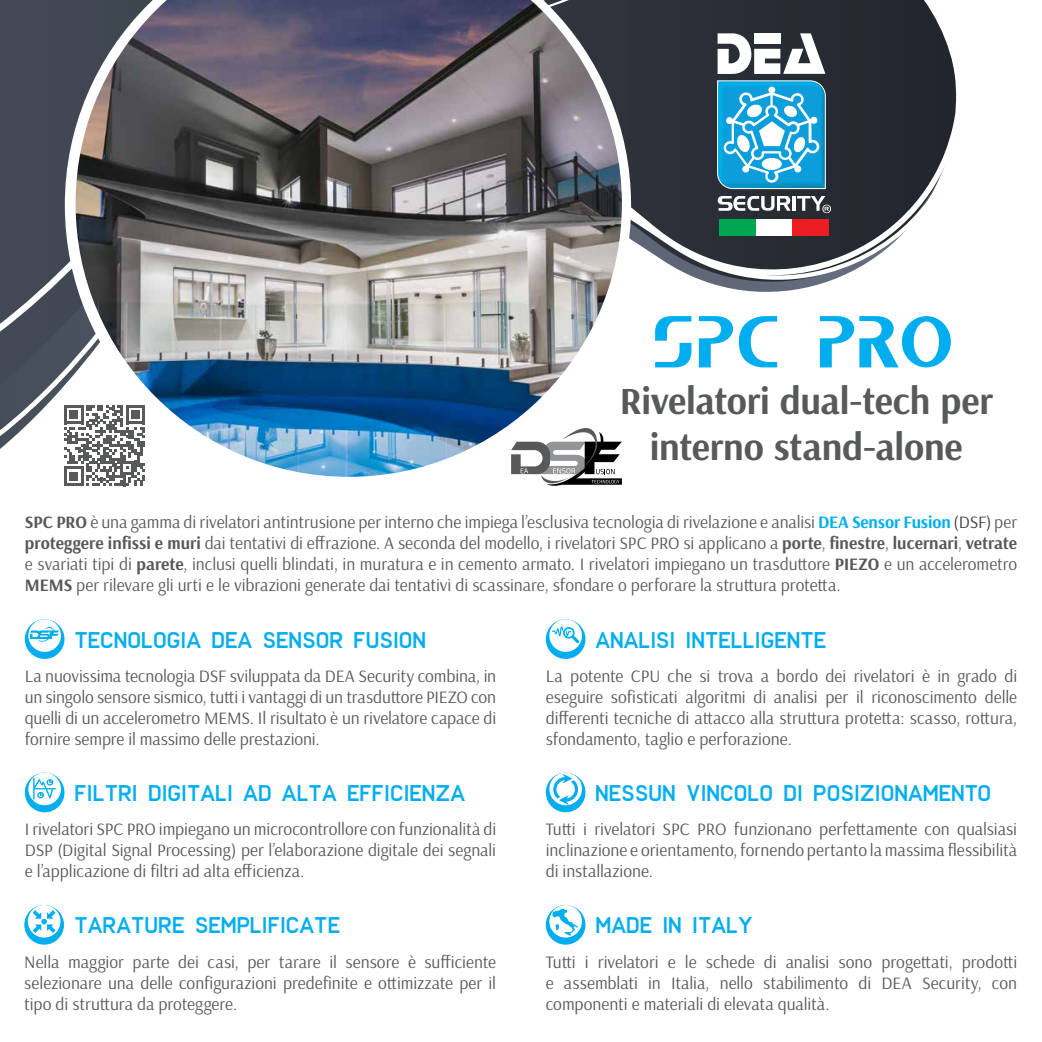
<style>
.page{position:relative;width:1042px;height:1042px;background:#fff}
.page>*{position:absolute;margin:0;border:0;box-sizing:border-box;transform-origin:0 0}
.t1{font:70px "Saber";letter-spacing:-.035em;color:#00aeef}
.t2{font:700 38.5px/46.2px "Arsenal";letter-spacing:-.01em;color:#58595b;text-align:center}
.t3{font:700 22.75px "Frank";color:#00aeef}
.t4{font:17.5px/21px "Arsenal";color:#58595b;text-align:justify}
.s1{font-weight:700}
.s2{font-weight:700;color:#00aeef}
.s3{color:#414042}
</style>
<div class="page">
<svg style="left:0;top:0;width:957px;height:449px"></svg>
<svg style="left:65px;top:0;width:566px;height:487px"></svg>
<svg style="left:718px;top:196px;width:72px;height:15px"></svg>
<hr style="left:792px;top:196px;width:4px;height:15px;background:#fff">
<svg style="left:797px;top:196px;width:34px;height:17px"></svg>
<svg style="left:717px;top:80px;width:108px;height:109px"></svg>
<svg style="left:717px;top:33px;width:108px;height:41px"></svg>
<div style="left:719px;top:219px;width:37px;height:16px;background:#00a651"></div>
<div style="left:756px;top:219px;width:36px;height:16px;background:#fff"></div>
<div style="left:792px;top:219px;width:37px;height:16px;background:#ed1d24"></div>
<img style="left:76px;top:0;width:546px;height:477px">
<svg style="left:64px;top:405px;width:81px;height:81px"></svg>
<svg style="left:511px;top:412px;width:111px;height:75px"></svg>
<div style="left:546px;top:619px;width:39px;height:40px;background:#00aeef;border-radius:50%"></div>
<div style="left:549px;top:619px;width:33px;height:33px;background:#fff;border-radius:50%"></div>
<svg style="left:552px;top:626px;width:27px;height:17px"></svg>
<div style="left:25px;top:619px;width:39px;height:40px;background:#00aeef;border-radius:50%"></div>
<div style="left:28px;top:619px;width:33px;height:33px;background:#fff;border-radius:50%"></div>
<svg style="left:30px;top:622px;width:29px;height:21px"></svg>
<div style="left:25px;top:772px;width:39px;height:40px;background:#00aeef;border-radius:50%"></div>
<div style="left:28px;top:772px;width:33px;height:33px;background:#fff;border-radius:50%"></div>
<svg style="left:33px;top:778px;width:23px;height:21px"></svg>
<div style="left:546px;top:772px;width:39px;height:40px;background:#00aeef;border-radius:50%"></div>
<svg style="left:549px;top:772px;width:33px;height:33px"></svg>
<svg style="left:553px;top:774px;width:25px;height:31px"></svg>
<svg style="left:24px;top:905px;width:40px;height:39px"></svg>
<div style="left:28px;top:905px;width:32px;height:32px;background:#fff;border-radius:50%"></div>
<svg style="left:33px;top:910px;width:23px;height:23px"></svg>
<div style="left:546px;top:905px;width:39px;height:39px;background:#00aeef;border-radius:50%"></div>
<svg style="left:549px;top:905px;width:33px;height:32px"></svg>
<svg style="left:552px;top:908px;width:26px;height:28px"></svg>
<h1 class="t1" style="left:655px;top:316px;width:304px">SPC PRO</h1>
<h2 class="t2" style="left:620px;top:379px;width:375px">Rivelatori dual-tech per interno stand-alone</h2>
<p class="t4" style="left:25px;top:511px;width:994px"><span class="s1">SPC PRO</span> è una gamma di rivelatori antintrusione per interno che impiega l’esclusiva tecnologia di rivelazione e analisi <span class="s2">DEA Sensor Fusion</span> <span class="s3">(DSF)</span> per <span class="s1">proteggere infissi e muri</span> dai tentativi di effrazione. A seconda del modello, i rivelatori SPC PRO si applicano a <span class="s1">porte</span>, <span class="s1">finestre</span>, <span class="s1">lucernari</span>, <span class="s1">vetrate </span>e svariati tipi di <span class="s1">parete</span>, inclusi quelli blindati, in muratura e in cemento armato. I rivelatori impiegano un trasduttore <span class="s1">PIEZO</span> e un accelerometro <span class="s1">MEMS</span> per rilevare gli urti e le vibrazioni generate dai tentativi di scassinare, sfondare o perforare la struttura protetta.</p>
<h3 class="t3" style="left:74px;top:625px;width:353px">TECNOLOGIA DEA SENSOR FUSION</h3>
<p class="t4" style="left:25px;top:666px;width:473px">La nuovissima tecnologia DSF sviluppata da DEA Security combina, in un singolo sensore sismico, tutti i vantaggi di un trasduttore PIEZO con quelli di un accelerometro MEMS. Il risultato è un rivelatore capace di fornire sempre il massimo delle prestazioni.</p>
<h3 class="t3" style="left:595px;top:625px;width:232px">ANALISI INTELLIGENTE</h3>
<p class="t4" style="left:546px;top:666px;width:473px">La potente CPU che si trova a bordo dei rivelatori è in grado di eseguire sofisticati algoritmi di analisi per il riconoscimento delle differenti tecniche di attacco alla struttura protetta: scasso, rottura, sfondamento, taglio e perforazione.</p>
<h3 class="t3" style="left:74px;top:778px;width:392px">FILTRI DIGITALI AD ALTA EFFICIENZA</h3>
<h3 class="t3" style="left:595px;top:778px;width:397px">NESSUN VINCOLO DI POSIZIONAMENTO</h3>
<p class="t4" style="left:546px;top:819px;width:473px">Tutti i rivelatori SPC PRO funzionano perfettamente con qualsiasi inclinazione e orientamento, fornendo pertanto la massima flessibilità di installazione.</p>
<p class="t4" style="left:25px;top:819px;width:473px">I rivelatori SPC PRO impiegano un microcontrollore con funzionalità di DSP (Digital Signal Processing) per l’elaborazione digitale dei segnali e l’applicazione di filtri ad alta efficienza.</p>
<h3 class="t3" style="left:74px;top:910px;width:267px">TARATURE SEMPLIFICATE</h3>
<p class="t4" style="left:24px;top:951px;width:473px">Nella maggior parte dei casi, per tarare il sensore è sufficiente selezionare una delle configurazioni predefinite e ottimizzate per il tipo di struttura da proteggere.</p>
<h3 class="t3" style="left:595px;top:910px;width:159px">MADE IN ITALY</h3>
<p class="t4" style="left:546px;top:951px;width:473px">Tutti i rivelatori e le schede di analisi sono progettati, prodotti e assemblati in Italia, nello stabilimento di DEA Security, con componenti e materiali di elevata qualità.</p>
</div>
